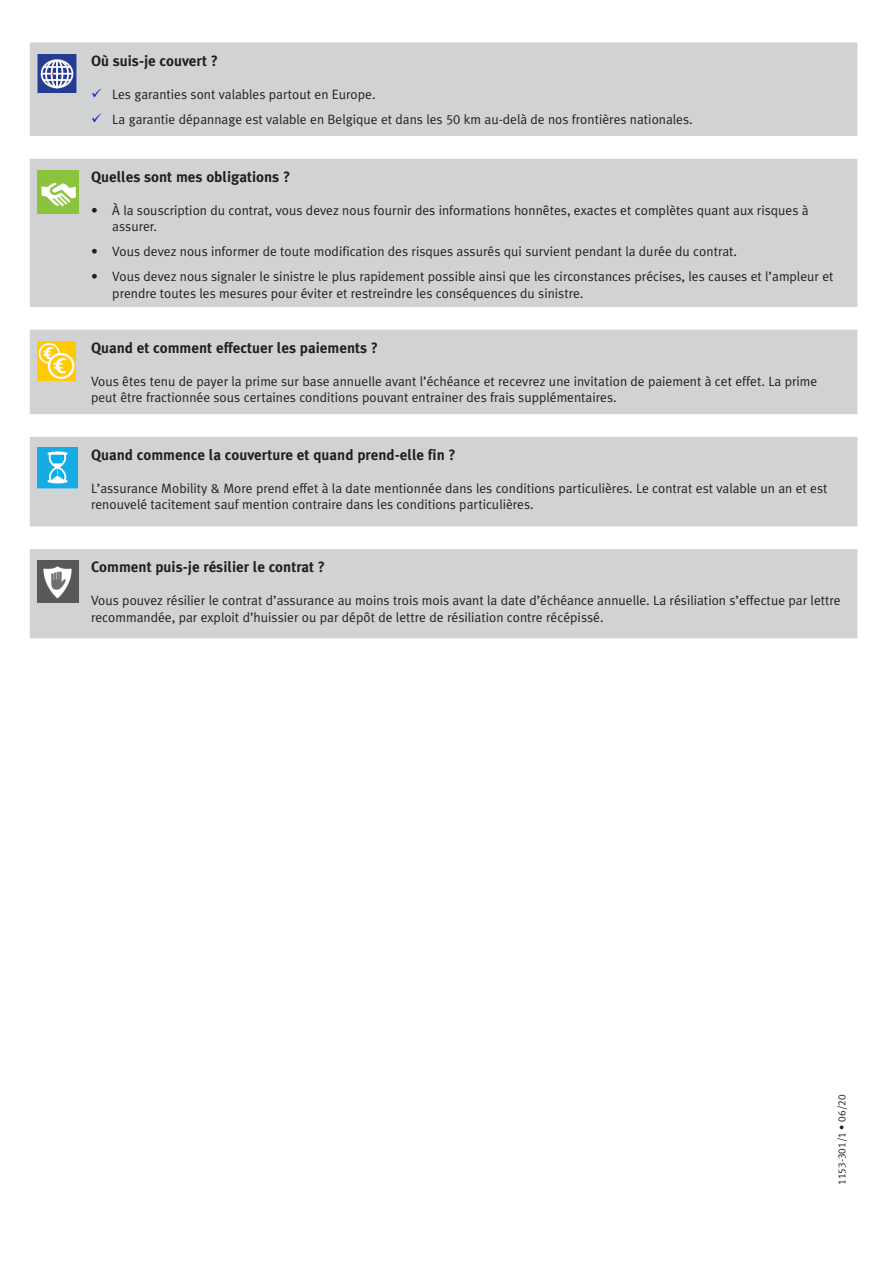
<style>
.page{position:relative;width:893px;height:1263px;background:#fff}
.page>*{position:absolute;margin:0;border:0;box-sizing:border-box;transform-origin:0 0}
.Gewone_tekst{font:700 15px "Meta Ethias";color:#231f20}
.Gewone_tekst-2{font:13.5px/16.5px "Meta Ethias Normal";color:#231f20}
.t1{font:10.5px "Meta Ethias Normal";color:#231f20}
.s1{color:#0025bd}
</style>
<div class="page">
<svg style="left:30px;top:43px;width:827px;height:595px;fill:#d1d2d4"></svg>
<img style="left:37px;top:54px;width:39px;height:39px">
<img style="left:37px;top:170px;width:42px;height:43px">
<img style="left:37px;top:341px;width:39px;height:40px">
<img style="left:37px;top:448px;width:41px;height:41px">
<img style="left:37px;top:560px;width:41px;height:43px">
<p class="Gewone_tekst" style="left:91px;top:52px;width:129px">Où suis-je couvert ?</p>
<p class="Gewone_tekst-2" style="left:91px;top:85px;width:286px"><span class="s1">✓</span> Les garanties sont valables partout en Europe.</p>
<p class="Gewone_tekst-2" style="left:91px;top:110px;width:603px"><span class="s1">✓</span> La garantie dépannage est valable en Belgique et dans les 50 km au-delà de nos frontières nationales.</p>
<p class="Gewone_tekst" style="left:91px;top:168px;width:201px">Quelles sont mes obligations ?</p>
<p class="Gewone_tekst-2" style="left:112px;top:202px;width:698px;text-indent:-21px">• À la souscription du contrat, vous devez nous fournir des informations honnêtes, exactes et complètes quant aux risques à assurer.</p>
<p class="Gewone_tekst-2" style="left:91px;top:243px;width:648px">• Vous devez nous informer de toute modification des risques assurés qui survient pendant la durée du contrat.</p>
<p class="Gewone_tekst-2" style="left:112px;top:268px;width:723px;text-indent:-21px">• Vous devez nous signaler le sinistre le plus rapidement possible ainsi que les circonstances précises, les causes et l’ampleur et prendre toutes les mesures pour éviter et restreindre les conséquences du sinistre.</p>
<p class="Gewone_tekst" style="left:91px;top:339px;width:289px">Quand et comment effectuer les paiements ?</p>
<p class="Gewone_tekst-2" style="left:91px;top:373px;width:728px">Vous êtes tenu de payer la prime sur base annuelle avant l’échéance et recevrez une invitation de paiement à cet effet. La prime peut être fractionnée sous certaines conditions pouvant entrainer des frais supplémentaires.</p>
<p class="Gewone_tekst" style="left:91px;top:446px;width:366px">Quand commence la couverture et quand prend-elle fin ?</p>
<p class="Gewone_tekst-2" style="left:91px;top:480px;width:738px">L’assurance Mobility &amp; More prend effet à la date mentionnée dans les conditions particulières. Le contrat est valable un an et est renouvelé tacitement sauf mention contraire dans les conditions particulières.</p>
<p class="Gewone_tekst" style="left:91px;top:558px;width:236px">Comment puis-je résilier le contrat ?</p>
<p class="Gewone_tekst-2" style="left:91px;top:592px;width:751px">Vous pouvez résilier le contrat d’assurance au moins trois mois avant la date d’échéance annuelle. La résiliation s’effectue par lettre recommandée, par exploit d’huissier ou par dépôt de lettre de résiliation contre récépissé.</p>
<p class="t1" style="left:836px;top:1185px;width:92px;rotate:-90deg">1153-301/1 • 06/20</p>
</div>
